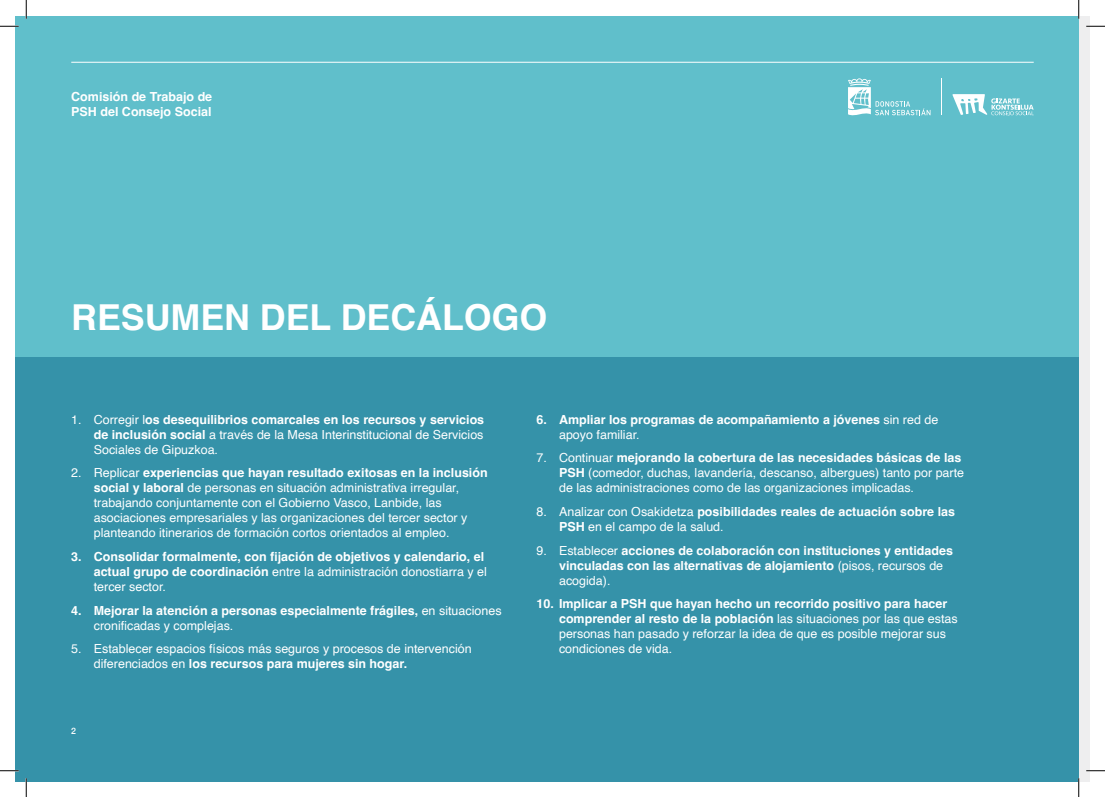
<style>
.page{position:relative;width:1105px;height:797px;background:#fff}
.page>*{position:absolute;margin:0;border:0;box-sizing:border-box;transform-origin:0 0}
.t1{font:700 35.75px "Helvetica";color:#fff}
.t2{font:12.5px/15px "Helvetica";color:#fff}
.t3{font:700 12.5px/15px "Helvetica";color:#fff}
.t4{font:500 8.75px "Helvetica Neue";color:#fff}
.s1{font-weight:700}
.s2{font-weight:400}
</style>
<div class="page">
<div style="left:16px;top:16px;width:1063px;height:765px;background:#60bfcb"></div>
<svg style="left:952px;top:94px;width:82px;height:22px"></svg>
<svg style="left:848px;top:78px;width:82px;height:38px"></svg>
<hr style="left:941px;top:78px;width:1px;height:37px;background:#fff">
<hr style="left:71px;top:62px;width:963px;height:1px;background:#fff">
<div style="left:16px;top:357px;width:1063px;height:424px;background:#3592a9"></div>
<svg style="left:0;top:25px;width:19px;height:2px"></svg>
<svg style="left:1086px;top:25px;width:19px;height:2px"></svg>
<svg style="left:0;top:770px;width:19px;height:1px"></svg>
<svg style="left:1086px;top:770px;width:19px;height:1px"></svg>
<svg style="left:25px;top:0;width:2px;height:19px"></svg>
<svg style="left:25px;top:778px;width:2px;height:19px"></svg>
<svg style="left:1078px;top:0;width:1px;height:19px"></svg>
<svg style="left:1078px;top:778px;width:1px;height:19px"></svg>
<p class="t3" style="left:71px;top:90px;width:143px">Comisión de Trabajo de<br>PSH del Consejo Social</p>
<h1 class="t1" style="left:71px;top:296px;width:477px">RESUMEN DEL DECÁLOGO</h1>
<p class="t2" style="left:94px;top:412px;width:392px;text-align:justify;text-indent:-22px">1. Corregir l<span class="s1">os desequilibrios comarcales en los recursos y servicios de inclusión social</span> a través de la Mesa Interinstitucional de Servicios Sociales de Gipuzkoa.</p>
<p class="t2" style="left:94px;top:466px;width:395px;text-indent:-22px">2. Replicar <span class="s1">experiencias que hayan resultado exitosas en la inclusión social y laboral</span> de personas en situación administrativa irregular, trabajando conjuntamente con el Gobierno Vasco, Lanbide, las asociaciones empresariales y las organizaciones del tercer sector y planteando itinerarios de formación cortos orientados al empleo.</p>
<p class="t3" style="left:94px;top:550px;width:395px;text-indent:-22px">3. Consolidar formalmente, con fijación de objetivos y calendario, el actual grupo de coordinación <span class="s2">entre la administración donostiarra y el tercer sector.</span></p>
<p class="t3" style="left:94px;top:604px;width:409px;text-indent:-22px">4. Mejorar la atención a personas especialmente frágiles, <span class="s2">en situaciones cronificadas y complejas.</span></p>
<p class="t2" style="left:94px;top:641px;width:379px;text-indent:-22px">5. Establecer espacios físicos más seguros y procesos de intervención diferenciados en <span class="s1">los recursos para mujeres sin hogar.</span></p>
<p class="t4" style="left:71px;top:724px;width:6px">2</p>
<p class="t3" style="left:559px;top:413px;width:381px;text-indent:-22px">6. Ampliar los programas de acompañamiento a jóvenes <span class="s2">sin red de apoyo familiar.</span></p>
<p class="t2" style="left:559px;top:451px;width:407px;text-indent:-22px">7. Continuar <span class="s1">mejorando la cobertura de las necesidades básicas de las<br>PSH</span> (comedor, duchas, lavandería, descanso, albergues) tanto por parte de las administraciones como de las organizaciones implicadas.</p>
<p class="t2" style="left:559px;top:504px;width:398px;text-indent:-22px">8. Analizar con Osakidetza <span class="s1">posibilidades reales de actuación sobre las<br>PSH</span> en el campo de la salud.</p>
<p class="t3" style="left:559px;top:544px;width:395px;text-indent:-22px"><span class="s2">9. Establecer</span> acciones de colaboración con instituciones y entidades vinculadas con las alternativas de alojamiento <span class="s2">(pisos, recursos de acogida).</span></p>
<p class="t2" style="left:559px;top:596px;width:400px;text-indent:-22px"><span class="s1">10. Implicar a PSH que hayan hecho un recorrido positivo para hacer comprender al resto de la población</span> las situaciones por las que estas personas han pasado y reforzar la idea de que es posible mejorar sus condiciones de vida.</p>
</div>
